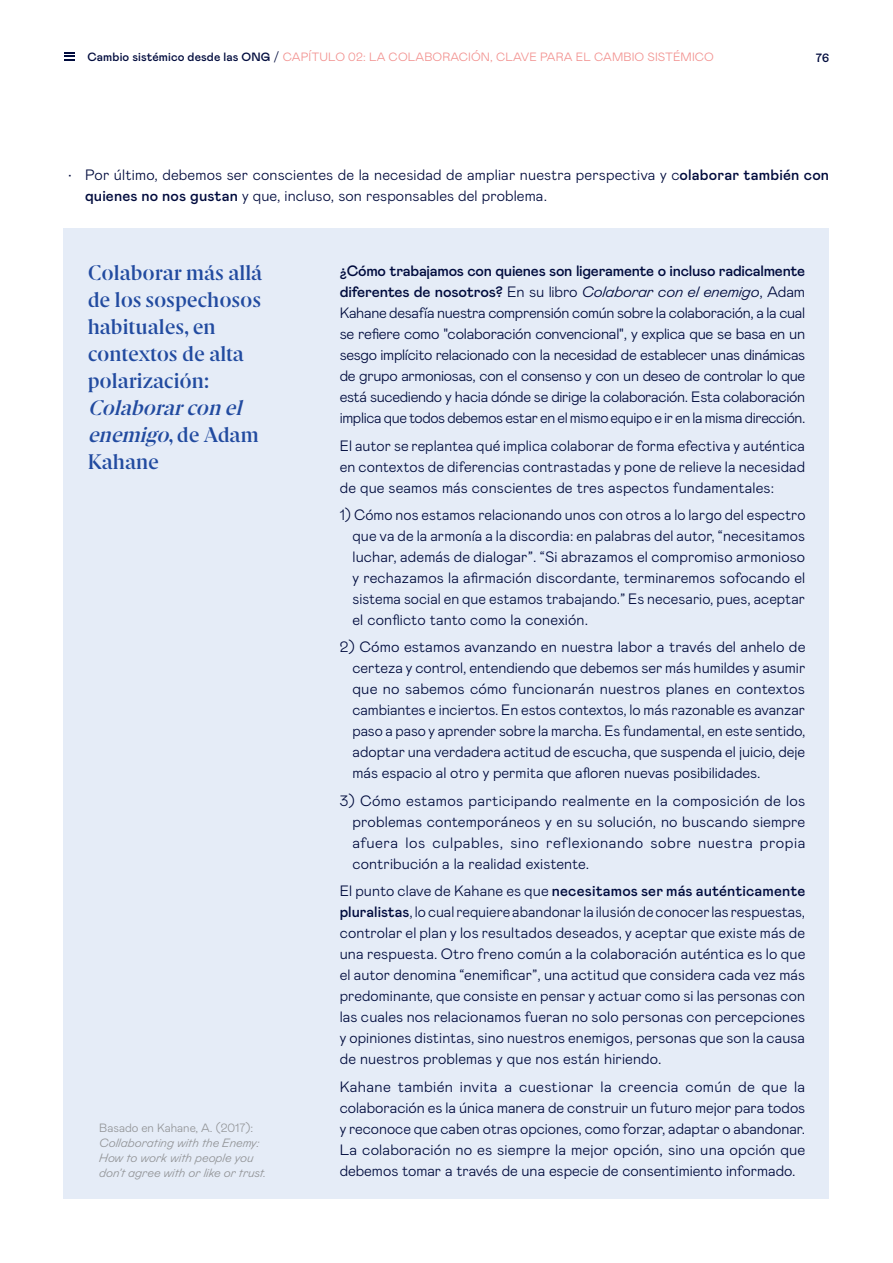
<style>
.page{position:relative;width:893px;height:1263px;background:#fff}
.page>*{position:absolute;margin:0;border:0;box-sizing:border-box;transform-origin:0 0}
.t1{font:700 21px/27px "Esade";color:#224ba0}
.t2{font:italic 700 21px/27px "Esade";color:#224ba0}
.t3{font:300 15px/21px "Mabry Pro";letter-spacing:.005em;color:#000b3d;text-align:justify}
.t4{font:300 12px "Mabry Pro";letter-spacing:.01em;color:#f2908e}
.t5{font:italic 300 12px/15px "Mabry Pro";color:#939598}
.t6{font:300 12px "Mabry Pro";color:#939598}
.t7{font:500 12px "Mabry Pro";color:#000b3d}
.s1{font-weight:500;color:#000b3d}
.s2{color:#000b3d}
.s3{font-weight:500}
.s4{font-style:normal}
.s5{font-style:italic}
</style>
<div class="page">
<svg style="left:64px;top:52px;width:11px;height:9px"></svg>
<div style="left:64px;top:228px;width:765px;height:971px;background:#e5ecf7"></div>
<p class="t4" style="left:87px;top:48px;width:628px"><span class="s1">Cambio sistémico desde las ONG</span> <span class="s2">/</span> CAPÍTULO 02: LA COLABORACIÓN, CLAVE PARA EL CAMBIO SISTÉMICO</p>
<p class="t7" style="left:816px;top:49px;width:15px">76</p>
<p class="t3" style="left:85px;top:163px;width:746px;text-indent:-17px">• Por último, debemos ser conscientes de la necesidad de ampliar nuestra perspectiva y c<span class="s3">olaborar también con quienes no nos gustan</span> y que, incluso, son responsables del problema.</p>
<h1 class="t1" style="left:88px;top:259px;width:176px">Colaborar más allá de los sospechosos habituales, en contextos de alta polarización:</h1>
<h1 class="t2" style="left:88px;top:394px;width:173px">Colaborarconel enemigo<span class="s4">, d e A d a m<br>Kahane</span></h1>
<p class="t6" style="left:99px;top:1119px;width:156px">Basado en Kahane, A. (2017):</p>
<p class="t5" style="left:99px;top:1134px;width:168px">Collaborating with the Enemy:<br>How to work with people you don’t agree with or like or trust.</p>
<p class="t3" style="left:340px;top:260px;width:467px"><span class="s3">¿Cómo trabajamos con quienes son ligeramente o incluso radicalmente diferentes de nosotros?</span> En su libro <span class="s5">Colaborar con el enemigo</span>, Adam Kahane desafía nuestra comprensión común sobre la colaboración, a la cual se refiere como "colaboración convencional", y explica que se basa en un sesgo implícito relacionado con la necesidad de establecer unas dinámicas de grupo armoniosas, con el consenso y con un deseo de controlar lo que está sucediendo y hacia dónde se dirige la colaboración. Esta colaboración implica que todos debemos estar en el mismo equipo e ir en la misma dirección.</p>
<p class="t3" style="left:340px;top:434px;width:467px">El autor se replantea qué implica colaborar de forma efectiva y auténtica en contextos de diferencias contrastadas y pone de relieve la necesidad de que seamos más conscientes de tres aspectos fundamentales:</p>
<p class="t3" style="left:352px;top:503px;width:454px;text-indent:-13px">1) Cómo nos estamos relacionando unos con otros a lo largo del espectro que va de la armonía a la discordia: en palabras del autor, “necesitamos luchar, además de dialogar”. “Si abrazamos el compromiso armonioso y rechazamos la afirmación discordante, terminaremos sofocando el sistema social en que estamos trabajando.” Es necesario, pues, aceptar el conflicto tanto como la conexión.</p>
<p class="t3" style="left:352px;top:636px;width:454px;text-indent:-13px">2) Cómo estamos avanzando en nuestra labor a través del anhelo de certeza y control, entendiendo que debemos ser más humildes y asumir que no sabemos cómo funcionarán nuestros planes en contextos cambiantes e inciertos. En estos contextos, lo más razonable es avanzar paso a paso y aprender sobre la marcha. Es fundamental, en este sentido, adoptar una verdadera actitud de escucha, que suspenda el juicio, deje más espacio al otro y permita que afloren nuevas posibilidades.</p>
<p class="t3" style="left:352px;top:789px;width:454px;text-indent:-13px">3) Cómo estamos participando realmente en la composición de los problemas contemporáneos y en su solución, no buscando siempre afuera los culpables, sino reflexionando sobre nuestra propia contribución a la realidad existente.</p>
<p class="t3" style="left:340px;top:880px;width:467px">El punto clave de Kahane es que <span class="s3">necesitamos ser más auténticamente pluralistas</span>, lo cual requiere abandonar la ilusión de conocer las respuestas, controlar el plan y los resultados deseados, y aceptar que existe más de una respuesta. Otro freno común a la colaboración auténtica es lo que el autor denomina “enemificar”, una actitud que considera cada vez más predominante, que consiste en pensar y actuar como si las personas con las cuales nos relacionamos fueran no solo personas con percepciones y opiniones distintas, sino nuestros enemigos, personas que son la causa de nuestros problemas y que nos están hiriendo.</p>
<p class="t3" style="left:340px;top:1075px;width:467px">Kahane también invita a cuestionar la creencia común de que la colaboración es la única manera de construir un futuro mejor para todos y reconoce que caben otras opciones, como forzar, adaptar o abandonar.<br>La colaboración no es siempre la mejor opción, sino una opción que debemos tomar a través de una especie de consentimiento informado.</p>
</div>
